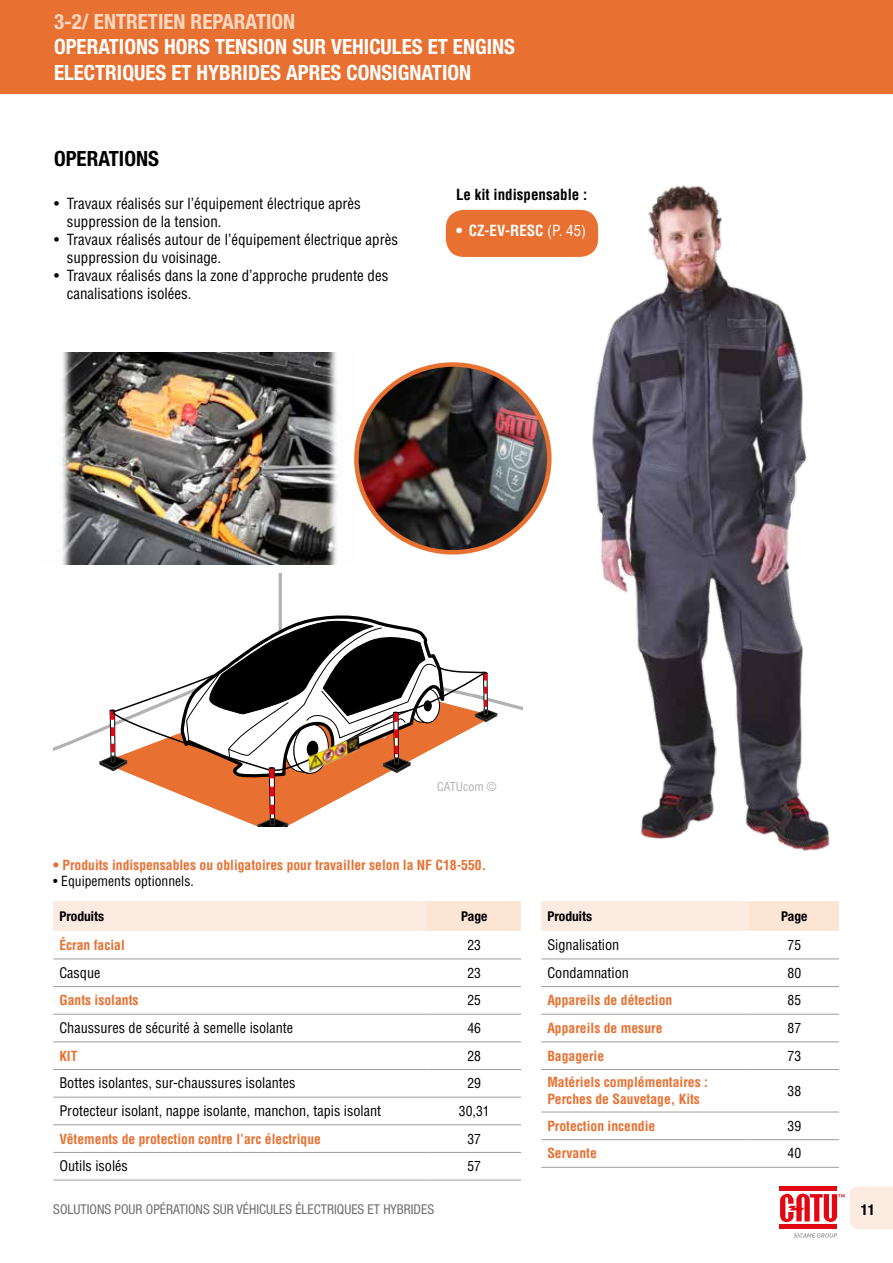
<style>
.page{position:relative;width:893px;height:1263px;background:#fff}
.page>*{position:absolute;margin:0;border:0;box-sizing:border-box;transform-origin:0 0}
.t1{font:700 condensed 21px/25.5px "Helvetica Neue LT Std";color:#fff}
.t2{font:700 condensed 21px "Helvetica Neue LT Std";color:#fad8c1}
.t3{font:700 condensed 21px "Helvetica Neue LT Std";color:#000}
.t4{font:condensed 15px/18px "Helvetica LT Std";color:#000}
.t5{font:700 condensed 15px "Helvetica LT Std";color:#000}
.t6{font:700 condensed 15px "Helvetica LT Std";color:#fff}
.t7{font:700 condensed 15px "Helvetica Neue LT Std";color:#000}
.t8{font:condensed 14.25px "Helvetica LT Std";color:#000}
.t9{font:700 condensed 13.65px/16.4px "Helvetica LT Std";color:#e87031}
.t10{font:condensed 13.65px "Helvetica LT Std";color:#000}
.t11{font:condensed 13.5px "Helvetica Neue LT Std";color:#706f6f}
.t12{font:700 condensed 13.5px "Helvetica Neue LT Std";color:#000}
.t13{font:condensed 12px "Helvetica LT Std";color:#b3b2b2}
.s1{font-weight:400}
</style>
<div class="page">
<svg style="left:780px;top:1186px;width:113px;height:52px"></svg>
<div style="left:0;top:0;width:893px;height:94px;background:#e87031"></div>
<img style="left:62px;top:353px;width:294px;height:211px">
<hr style="left:279px;top:574px;width:3px;height:84px;background:#b3b2b2">
<svg style="left:54px;top:612px;width:468px;height:214px"></svg>
<img style="left:307px;top:735px;width:54px;height:37px">
<img style="left:564px;top:185px;width:266px;height:666px">
<img style="left:356px;top:365px;width:193px;height:187px">
<div style="left:354px;top:362px;width:198px;height:192px;border:4px solid #e87031;border-radius:50%"></div>
<div style="left:53px;top:901px;width:374px;height:30px;background:#fcebe0"></div>
<div style="left:427px;top:901px;width:94px;height:30px;background:#fce5d5"></div>
<hr style="left:53px;top:958px;width:374px;height:1px;background:#9d9d9c">
<hr style="left:427px;top:958px;width:94px;height:1px;background:#9d9d9c">
<hr style="left:53px;top:986px;width:374px;height:1px;background:#9d9d9c">
<hr style="left:427px;top:986px;width:94px;height:1px;background:#9d9d9c">
<hr style="left:53px;top:1014px;width:374px;height:1px;background:#9d9d9c">
<hr style="left:427px;top:1014px;width:94px;height:1px;background:#9d9d9c">
<hr style="left:53px;top:1041px;width:374px;height:1px;background:#9d9d9c">
<hr style="left:427px;top:1041px;width:94px;height:1px;background:#9d9d9c">
<hr style="left:53px;top:1069px;width:374px;height:1px;background:#9d9d9c">
<hr style="left:427px;top:1069px;width:94px;height:1px;background:#9d9d9c">
<hr style="left:53px;top:1097px;width:374px;height:1px;background:#9d9d9c">
<hr style="left:427px;top:1097px;width:94px;height:1px;background:#9d9d9c">
<hr style="left:53px;top:1124px;width:374px;height:1px;background:#9d9d9c">
<hr style="left:427px;top:1124px;width:94px;height:1px;background:#9d9d9c">
<hr style="left:53px;top:1152px;width:374px;height:1px;background:#9d9d9c">
<hr style="left:427px;top:1152px;width:94px;height:1px;background:#9d9d9c">
<hr style="left:53px;top:1180px;width:374px;height:1px;background:#9d9d9c">
<hr style="left:427px;top:1180px;width:94px;height:1px;background:#9d9d9c">
<div style="left:541px;top:901px;width:209px;height:30px;background:#fcebe0"></div>
<div style="left:750px;top:901px;width:89px;height:30px;background:#fce5d5"></div>
<hr style="left:541px;top:958px;width:209px;height:1px;background:#9d9d9c">
<hr style="left:750px;top:958px;width:89px;height:1px;background:#9d9d9c">
<hr style="left:541px;top:986px;width:209px;height:1px;background:#9d9d9c">
<hr style="left:750px;top:986px;width:89px;height:1px;background:#9d9d9c">
<hr style="left:541px;top:1014px;width:209px;height:1px;background:#9d9d9c">
<hr style="left:750px;top:1014px;width:89px;height:1px;background:#9d9d9c">
<hr style="left:541px;top:1041px;width:209px;height:1px;background:#9d9d9c">
<hr style="left:750px;top:1041px;width:89px;height:1px;background:#9d9d9c">
<hr style="left:541px;top:1069px;width:209px;height:1px;background:#9d9d9c">
<hr style="left:750px;top:1069px;width:89px;height:1px;background:#9d9d9c">
<hr style="left:541px;top:1112px;width:209px;height:1px;background:#9d9d9c">
<hr style="left:750px;top:1112px;width:89px;height:1px;background:#9d9d9c">
<hr style="left:541px;top:1139px;width:209px;height:1px;background:#9d9d9c">
<hr style="left:750px;top:1139px;width:89px;height:1px;background:#9d9d9c">
<hr style="left:541px;top:1167px;width:209px;height:1px;background:#9d9d9c">
<hr style="left:750px;top:1167px;width:89px;height:1px;background:#9d9d9c">
<div style="left:446px;top:210px;width:152px;height:47px;background:#e87031;border-radius:18px"></div>
<h1 class="t2" style="left:54px;top:8px;width:243px">3-2/ ENTRETIEN REPARATION</h1>
<h1 class="t1" style="left:54px;top:34px;width:463px">OPERATIONS HORS TENSION SUR VEHICULES ET ENGINS<br>ELECTRIQUES ET HYBRIDES APRES CONSIGNATION</h1>
<h1 class="t3" style="left:54px;top:145px;width:107px">OPERATIONS</h1>
<p class="t4" style="left:67px;top:195px;width:296px;text-indent:-13px">• Travaux réalisés sur l’équipement électrique après suppression de la tension.</p>
<p class="t4" style="left:67px;top:231px;width:333px;text-indent:-13px">• Travaux réalisés autour de l’équipement électrique après suppression du voisinage.</p>
<p class="t4" style="left:67px;top:267px;width:323px;text-indent:-13px">• Travaux réalisés dans la zone d’approche prudente des canalisations isolées.</p>
<p class="t5" style="left:456px;top:185px;width:133px">Le kit indispensable :</p>
<p class="t6" style="left:456px;top:221px;width:132px">• CZ-EV-RESC <span class="s1">(P. 45)</span></p>
<p class="t13" style="left:437px;top:779px;width:61px">CATUcom ©</p>
<p class="t9" style="left:53px;top:857px;width:434px">• Produits indispensables ou obligatoires pour travailler selon la NF C18-550.</p>
<p class="t10" style="left:53px;top:873px;width:142px">• Equipements optionnels.</p>
<p class="t12" style="left:59px;top:908px;width:46px">Produits</p>
<p class="t12" style="left:461px;top:908px;width:28px">Page</p>
<p class="t9" style="left:59px;top:937px;width:67px">Écran facial</p>
<p class="t10" style="left:467px;top:936px;width:15px">23</p>
<p class="t8" style="left:59px;top:964px;width:43px">Casque</p>
<p class="t10" style="left:467px;top:964px;width:15px">23</p>
<p class="t9" style="left:59px;top:992px;width:81px">Gants isolants</p>
<p class="t10" style="left:467px;top:992px;width:15px">25</p>
<p class="t8" style="left:59px;top:1019px;width:235px">Chaussures de sécurité à semelle isolante</p>
<p class="t10" style="left:467px;top:1019px;width:15px">46</p>
<p class="t9" style="left:59px;top:1047px;width:20px">KIT</p>
<p class="t10" style="left:467px;top:1047px;width:15px">28</p>
<p class="t8" style="left:59px;top:1074px;width:238px">Bottes isolantes, sur-chaussures isolantes</p>
<p class="t10" style="left:467px;top:1075px;width:15px">29</p>
<p class="t8" style="left:59px;top:1102px;width:323px">Protecteur isolant, nappe isolante, manchon, tapis isolant</p>
<p class="t10" style="left:459px;top:1102px;width:32px">30,31</p>
<p class="t9" style="left:59px;top:1130px;width:263px">Vêtements de protection contre l’arc électrique</p>
<p class="t10" style="left:467px;top:1130px;width:15px">37</p>
<p class="t8" style="left:59px;top:1157px;width:70px">Outils isolés</p>
<p class="t10" style="left:467px;top:1157px;width:15px">57</p>
<p class="t12" style="left:547px;top:908px;width:46px">Produits</p>
<p class="t12" style="left:781px;top:908px;width:28px">Page</p>
<p class="t8" style="left:547px;top:936px;width:74px">Signalisation</p>
<p class="t10" style="left:787px;top:936px;width:15px">75</p>
<p class="t8" style="left:547px;top:964px;width:83px">Condamnation</p>
<p class="t10" style="left:787px;top:964px;width:15px">80</p>
<p class="t9" style="left:547px;top:992px;width:126px">Appareils de détection</p>
<p class="t10" style="left:787px;top:992px;width:15px">85</p>
<p class="t9" style="left:547px;top:1020px;width:117px">Appareils de mesure</p>
<p class="t10" style="left:787px;top:1019px;width:15px">87</p>
<p class="t9" style="left:547px;top:1047px;width:58px">Bagagerie</p>
<p class="t10" style="left:787px;top:1047px;width:15px">73</p>
<p class="t9" style="left:547px;top:1074px;width:162px">Matériels complémentaires :<br>Perches de Sauvetage, Kits</p>
<p class="t10" style="left:787px;top:1082px;width:15px">38</p>
<p class="t9" style="left:547px;top:1117px;width:109px">Protection incendie</p>
<p class="t10" style="left:787px;top:1117px;width:15px">39</p>
<p class="t9" style="left:547px;top:1145px;width:51px">Servante</p>
<p class="t10" style="left:787px;top:1145px;width:15px">40</p>
<p class="t11" style="left:53px;top:1201px;width:382px">SOLUTIONS POUR OPÉRATIONS SUR VÉHICULES ÉLECTRIQUES ET HYBRIDES</p>
<p class="t7" style="left:861px;top:1201px;width:16px">11</p>
</div>
